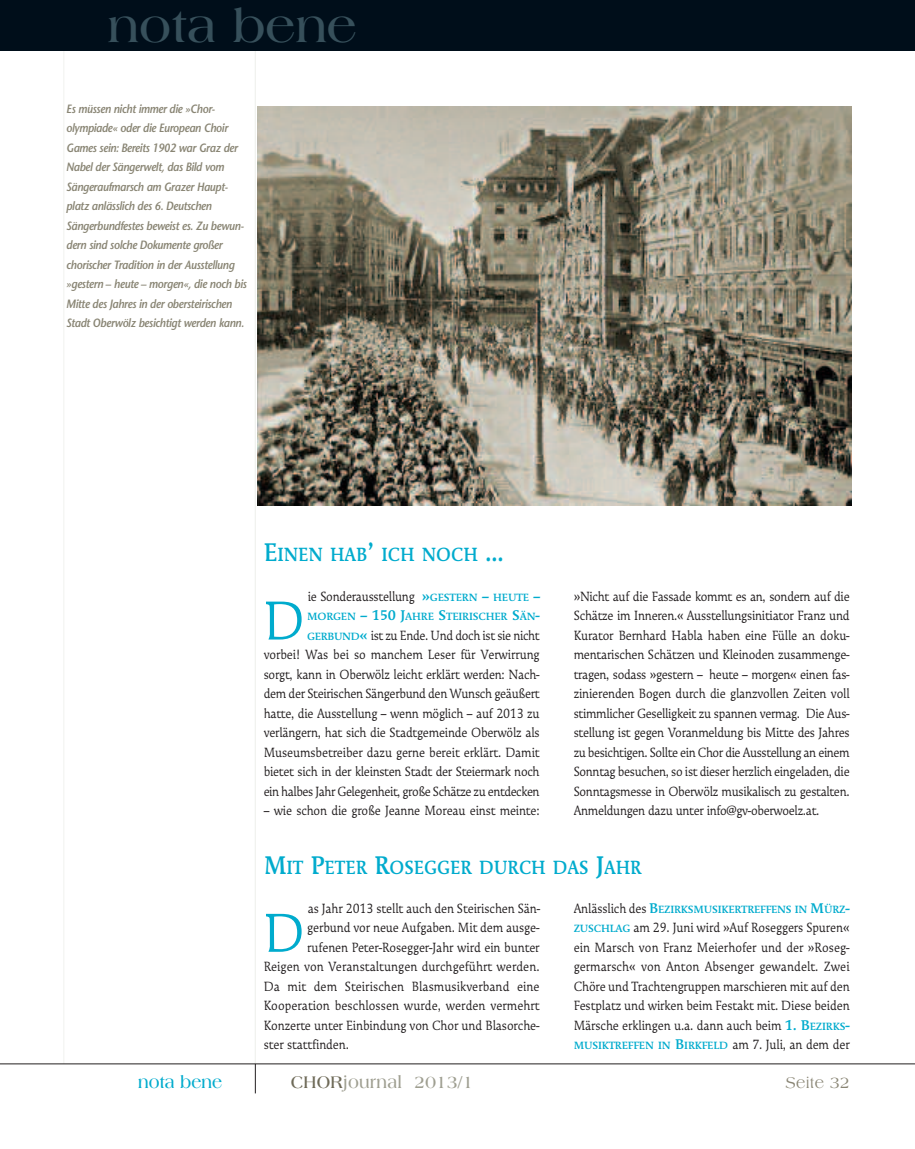
<style>
.page{position:relative;width:915px;height:1149px;background:#fff}
.page>*{position:absolute;margin:0;border:0;box-sizing:border-box;transform-origin:0 0}
.t1{font:64.5px "Galena";color:#00abcd;scale:.9 1}
.t2{font:700 48px "Americana";color:#37505b}
.t3{font:700 22.5px "Galena";color:#00abcd;scale:.9 1}
.t4{font:700 18px "Americana";letter-spacing:.02em;color:#9e9e90;scale:.9 1}
.t5{font:700 18px "Americana";color:#00abcd;scale:.9 1}
.t6{font:16.5px "Americana";letter-spacing:.02em;color:#898574;scale:.9 1}
.t7{font:15.75px/19.5px "Galena";letter-spacing:-.005em;color:#231f20;text-align:justify;scale:.9 1}
.t8{font:700 12.3px "Galena";letter-spacing:-.015em;color:#00abcd}
.t9{font:italic 600 12px/19.5px "Stone Sans";letter-spacing:-.035em;color:#898574;scale:.9 1}
.s1{font-size:30px}
.s2{font-weight:700;font-size:16.5px;color:#00abcd}
.s3{font-weight:700;font-size:12.3px;color:#00abcd}
.s4{font-size:16.5px}
.s5{font-weight:400;font-size:15.75px;color:#231f20}
.s6{color:#6d6957}
</style>
<div class="page">
<div style="left:0;top:0;width:914px;height:51px;background:#000e1a"></div>
<hr style="left:914px;top:0;width:1px;height:51px;background:#000e1a">
<svg style="left:255px;top:1064px;width:1px;height:28px"></svg>
<hr style="left:63px;top:51px;width:1px;height:1012px;background:#f1f2ef">
<img style="left:257px;top:106px;width:593px;height:399px">
<hr style="left:255px;top:51px;width:1px;height:1012px;background:#f1f2ef">
<hr style="left:0;top:1063px;width:914px;height:1px;background:#231f20">
<h2 class="t2" style="left:108px;top:7px;width:251px">nota bene</h2>
<p class="t9" style="left:66px;top:100px;width:202px">Es müssen nicht immer die »Chor&shy;olympiade« oder die European Choir Games sein: Bereits 1902 war Graz der Nabel der Sängerwelt, das Bild vom Sängeraufmarsch am Grazer Haupt&shy;platz anlässlich des 6. Deutschen Sängerbundfestes beweist es. Zu bewun&shy;dern sind solche Dokumente großer chorischer Tradition in der Ausstellung »gestern – heute – morgen«, die noch bis Mitte des Jahres in der obersteirischen Stadt Oberwölz besichtigt werden kann.</p>
<h3 class="t3" style="left:263px;top:547px;width:268px"><span class="s1">E</span>INEN HAB<span class="s1">’</span> ICH NOCH <span class="s1">…</span></h3>
<p class="t7" style="left:308px;top:587px;width:260px">ie Sonderausstellung <span class="s2">»</span><span class="s3">GESTERN</span> <span class="s2">–</span> <span class="s3">HEUTE</span> <span class="s2">–</span></p>
<p class="t8" style="left:307px;top:612px;width:233px">MORGEN <span class="s4">– 150 J</span>AHRE <span class="s4">S</span>TEIRISCHER <span class="s4">S</span>ÄN<span class="s4">-</span></p>
<p class="t7" style="left:263px;top:626px;width:308px;text-indent:43px"><span class="s3">GERBUND</span><span class="s2">«</span> ist zu Ende. Und doch ist sie nicht vorbei! Was bei so manchem Leser für Verwirrung sorgt, kann in Oberwölz leicht erklärt werden: Nach&shy;dem der Steirischen Sängerbund den Wunsch geäußert hatte, die Ausstellung – wenn möglich – auf 2013 zu verlängern, hat sich die Stadtgemeinde Oberwölz als Museumsbetreiber dazu gerne bereit erklärt. Damit bietet sich in der kleinsten Stadt der Steiermark noch ein halbes Jahr Gelegenheit, große Schätze zu entdecken</p>
<p class="t7" style="left:263px;top:801px;width:308px">– wie schon die große Jeanne Moreau einst meinte:</p>
<h1 class="t1" style="left:263px;top:599px;width:47px">D</h1>
<p class="t7" style="left:573px;top:587px;width:308px">»Nicht auf die Fassade kommt es an, sondern auf die Schätze im Inneren.« Ausstellungsinitiator Franz und Kurator Bernhard Habla haben eine Fülle an doku&shy;mentarischen Schätzen und Kleinoden zusammenge&shy;tragen, sodass »gestern – heute – morgen« einen fas&shy;zinierenden Bogen durch die glanzvollen Zeiten voll stimmlicher Geselligkeit zu spannen vermag. Die Aus&shy;stellung ist gegen Voranmeldung bis Mitte des Jahres zu besichtigen. Sollte ein Chor die Ausstellung an einem Sonntag besuchen, so ist dieser herzlich eingeladen, die Sonntagsmesse in Oberwölz musikalisch zu gestalten.<br>Anmeldungen dazu unter info@gv-oberwoelz.at.</p>
<h3 class="t3" style="left:263px;top:859px;width:421px"><span class="s1">M</span>IT <span class="s1">P</span>ETER <span class="s1">R</span>OSEGGER DURCH DAS <span class="s1">J</span>AHR</h3>
<p class="t7" style="left:308px;top:899px;width:259px">as Jahr 2013 stellt auch den Steirischen Sän-</p>
<p class="t7" style="left:307px;top:918px;width:259px">gerbund vor neue Aufgaben. Mit dem ausge-</p>
<p class="t7" style="left:307px;top:938px;width:260px">rufenen Peter-Rosegger-Jahr wird ein bunter</p>
<p class="t7" style="left:263px;top:957px;width:308px">Reigen von Veranstaltungen durchgeführt werden.</p>
<p class="t7" style="left:263px;top:977px;width:308px">Da mit dem Steirischen Blasmusikverband eine</p>
<p class="t7" style="left:263px;top:996px;width:308px">Kooperation beschlossen wurde, werden vermehrt</p>
<p class="t7" style="left:263px;top:1016px;width:308px">Konzerte unter Einbindung von Chor und Blasorche-</p>
<p class="t7" style="left:263px;top:1035px;width:96px">ster stattfinden.</p>
<h1 class="t1" style="left:263px;top:911px;width:47px">D</h1>
<p class="t8" style="left:573px;top:904px;width:277px"><span class="s5">Anlässlich des</span> <span class="s4">B</span>EZIRKSMUSIKERTREFFENS IN <span class="s4">M</span>ÜRZ<span class="s4">-</span></p>
<p class="t7" style="left:573px;top:918px;width:308px"><span class="s3">ZUSCHLAG</span> am 29. Juni wird »Auf Roseggers Spuren« ein Marsch von Franz Meierhofer und der »Roseg&shy;germarsch« von Anton Absenger gewandelt. Zwei Chöre und Trachtengruppen marschieren mit auf den Festplatz und wirken beim Festakt mit. Diese beiden Märsche erklingen u.a. dann auch beim <span class="s2">1. B</span><span class="s3">EZIRKS</span><span class="s2">-</span></p>
<p class="t8" style="left:573px;top:1041px;width:277px">MUSIKTREFFEN IN <span class="s4">B</span>IRKFELD <span class="s5">am 7. Juli, an dem der</span></p>
<p class="t5" style="left:138px;top:1074px;width:95px">nota bene</p>
<p class="t4" style="left:291px;top:1074px;width:204px"><span class="s6">CHOR</span>journal 2013/1</p>
<p class="t6" style="left:785px;top:1076px;width:72px">Seite 32</p>
</div>
